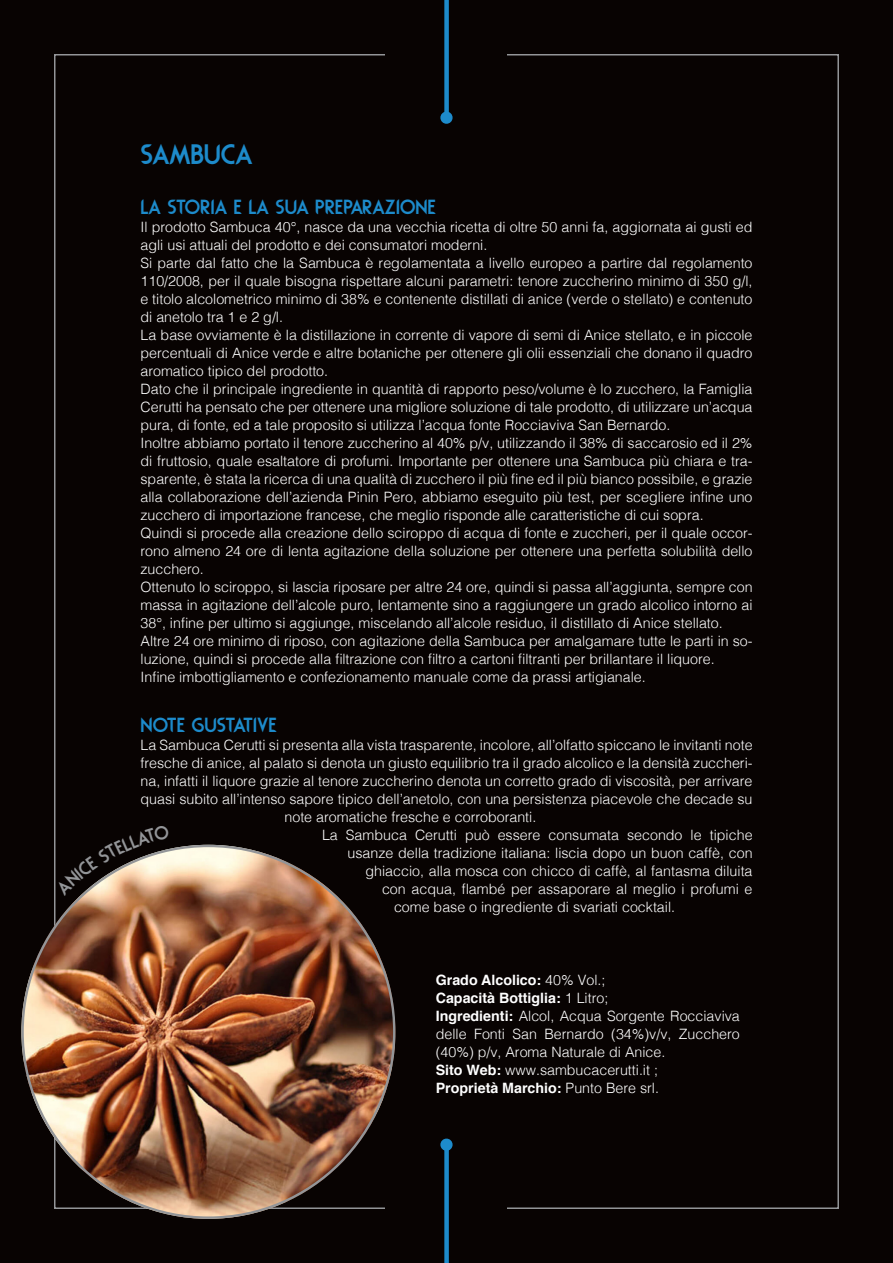
<style>
.page{position:relative;width:893px;height:1263px;background:#080302}
.page>*{position:absolute;margin:0;border:0;box-sizing:border-box;transform-origin:0 0}
.t1{font:33px "Rodondo";color:#1d8bcb}
.t2{font:24px "Rodondo";color:#1d8bcb}
.t3{font:300 14.25px/18px "Helvetica";color:#fff;text-align:justify}
.t4{font:700 14.25px "Helvetica";color:#fff}
.s1{font-weight:300}
.s2{font-weight:700}
</style>
<div class="page">
<div style="left:444px;top:0;width:5px;height:114px;background:#1d8bcb"></div>
<div style="left:443px;top:114px;width:7px;height:7px;background:#1d8bcb;border-radius:50%"></div>
<div style="left:440px;top:112px;width:13px;height:12px;border:4px solid #1d8bcb;border-radius:50%"></div>
<div style="left:444px;top:1148px;width:5px;height:115px;background:#1d8bcb"></div>
<div style="left:443px;top:1141px;width:7px;height:7px;background:#1d8bcb;border-radius:50%"></div>
<div style="left:440px;top:1138px;width:13px;height:13px;border:4px solid #1d8bcb;border-radius:50%"></div>
<img style="left:21px;top:845px;width:374px;height:374px;border-radius:187px">
<svg style="left:55px;top:824px;width:115px;height:72px"></svg>
<p class="t1" style="left:140px;top:141px;width:113px">SAMBUCA</p>
<p class="t2" style="left:140px;top:197px;width:297px">LA STORIA E LA SUA PREPARAZIONE</p>
<p class="t3" style="left:140px;top:217px;width:613px">Il prodotto Sambuca 40°, nasce da una vecchia ricetta di oltre 50 anni fa, aggiornata ai gusti ed agli usi attuali del prodotto e dei consumatori moderni.</p>
<p class="t3" style="left:140px;top:253px;width:614px">Si parte dal fatto che la Sambuca è regolamentata a livello europeo a partire dal regolamento 110/2008, per il quale bisogna rispettare alcuni parametri: tenore zuccherino minimo di 350 g/l, e titolo alcolometrico minimo di 38% e contenente distillati di anice (verde o stellato) e contenuto di anetolo tra 1 e 2 g/l.</p>
<p class="t3" style="left:140px;top:325px;width:613px">La base ovviamente è la distillazione in corrente di vapore di semi di Anice stellato, e in piccole percentuali di Anice verde e altre botaniche per ottenere gli olii essenziali che donano il quadro aromatico tipico del prodotto.</p>
<p class="t3" style="left:140px;top:379px;width:613px">Dato che il principale ingrediente in quantità di rapporto peso/volume è lo zucchero, la Famiglia Cerutti ha pensato che per ottenere una migliore soluzione di tale prodotto, di utilizzare un’acqua pura, di fonte, ed a tale proposito si utilizza l’acqua fonte Rocciaviva San Bernardo.</p>
<p class="t3" style="left:140px;top:433px;width:614px">Inoltre abbiamo portato il tenore zuccherino al 40% p/v, utilizzando il 38% di saccarosio ed il 2% di fruttosio, quale esaltatore di profumi. Importante per ottenere una Sambuca più chiara e tra&shy;sparente, è stata la ricerca di una qualità di zucchero il più fine ed il più bianco possibile, e grazie alla collaborazione dell’azienda Pinin Pero, abbiamo eseguito più test, per scegliere infine uno zucchero di importazione francese, che meglio risponde alle caratteristiche di cui sopra.</p>
<p class="t3" style="left:140px;top:523px;width:614px">Quindi si procede alla creazione dello sciroppo di acqua di fonte e zuccheri, per il quale occor&shy;rono almeno 24 ore di lenta agitazione della soluzione per ottenere una perfetta solubilità dello zucchero.</p>
<p class="t3" style="left:140px;top:577px;width:614px">Ottenuto lo sciroppo, si lascia riposare per altre 24 ore, quindi si passa all’aggiunta, sempre con massa in agitazione dell’alcole puro, lentamente sino a raggiungere un grado alcolico intorno ai 38°, infine per ultimo si aggiunge, miscelando all’alcole residuo, il distillato di Anice stellato.</p>
<p class="t3" style="left:140px;top:631px;width:614px">Altre 24 ore minimo di riposo, con agitazione della Sambuca per amalgamare tutte le parti in so&shy;luzione, quindi si procede alla filtrazione con filtro a cartoni filtranti per brillantare il liquore.</p>
<p class="t3" style="left:140px;top:667px;width:507px">Infine imbottigliamento e confezionamento manuale come da prassi artigianale.</p>
<p class="t2" style="left:140px;top:715px;width:138px">NOTE GUSTATIVE</p>
<p class="t3" style="left:140px;top:735px;width:614px">La Sambuca Cerutti si presenta alla vista trasparente, incolore, all’olfatto spiccano le invitanti note</p>
<p class="t3" style="left:140px;top:753px;width:614px">fresche di anice, al palato si denota un giusto equilibrio tra il grado alcolico e la densità zuccheri-</p>
<p class="t3" style="left:140px;top:771px;width:613px">na, infatti il liquore grazie al tenore zuccherino denota un corretto grado di viscosità, per arrivare</p>
<p class="t3" style="left:140px;top:789px;width:613px">quasi subito all’intenso sapore tipico dell’anetolo, con una persistenza piacevole che decade su</p>
<p class="t3" style="left:284px;top:807px;width:253px">note aromatiche fresche e corroboranti.</p>
<p class="t3" style="left:322px;top:825px;width:432px">La Sambuca Cerutti può essere consumata secondo le tipiche</p>
<p class="t3" style="left:347px;top:843px;width:407px">usanze della tradizione italiana: liscia dopo un buon caffè, con</p>
<p class="t3" style="left:365px;top:861px;width:389px">ghiaccio, alla mosca con chicco di caffè, al fantasma diluita</p>
<p class="t3" style="left:382px;top:879px;width:372px">con acqua, flambé per assaporare al meglio i profumi e</p>
<p class="t3" style="left:394px;top:897px;width:283px">come base o ingrediente di svariati cocktail.</p>
<p class="t4" style="left:436px;top:968px;width:171px">Grado Alcolico: <span class="s1">40% Vol.;</span></p>
<p class="t4" style="left:436px;top:986px;width:174px">Capacità Bottiglia: <span class="s1">1 Litro;</span></p>
<p class="t3" style="left:436px;top:1005px;width:306px"><span class="s2">Ingredienti:</span> Alcol, Acqua Sorgente Rocciaviva delle Fonti San Bernardo (34%)v/v, Zucchero (40%) p/v, Aroma Naturale di Anice.</p>
<p class="t3" style="left:436px;top:1059px;width:224px"><span class="s2">Sito Web:</span> www.sambucacerutti.it ;</p>
<p class="t4" style="left:436px;top:1076px;width:225px">Proprietà Marchio: <span class="s1">Punto Bere srl.</span></p>
</div>
